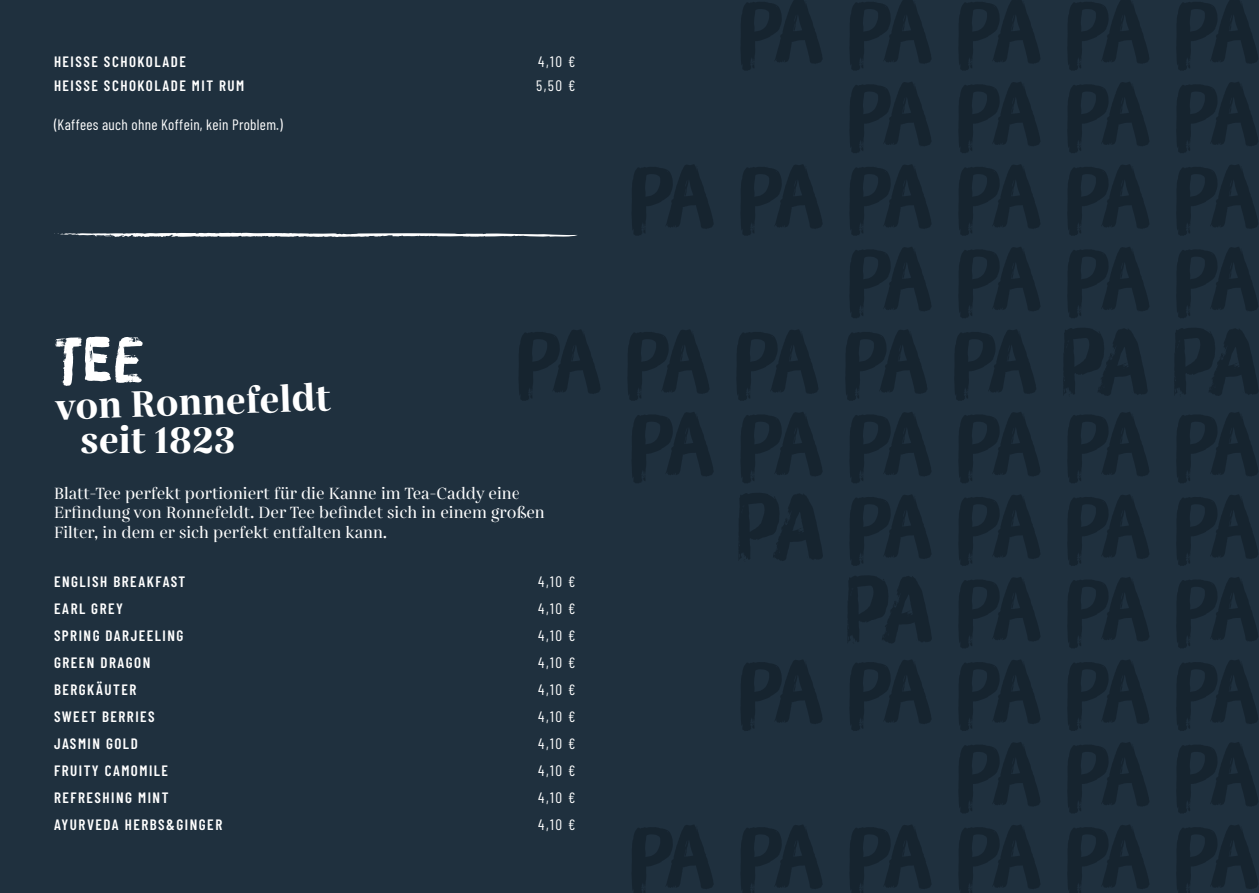
<style>
.page{position:relative;width:1259px;height:893px;background:#1f303e}
.page>*{position:absolute;margin:0;border:0;box-sizing:border-box;transform-origin:0 0}
.t1{font:700 37.5px "Gabriela";color:#fff}
.t2{font:500 16.5px/19.5px "Gabriela";color:#fff}
.t3{font:600 15px "Barlow Condensed";letter-spacing:.1em;color:#fff}
.t4{font:15px "Barlow Condensed";letter-spacing:.02em;color:#fff}
</style>
<div class="page">
<svg style="left:54px;top:233px;width:523px;height:4px;background:#b4b9be"></svg>
<p class="t3" style="left:54px;top:51px;width:133px">HEISSE SCHOKOLADE</p>
<p class="t4" style="left:538px;top:51px;width:39px">4,10 €</p>
<p class="t3" style="left:54px;top:75px;width:192px">HEISSE SCHOKOLADE MIT RUM</p>
<p class="t4" style="left:536px;top:75px;width:41px">5,50 €</p>
<p class="t4" style="left:54px;top:114px;width:230px">(Kaffees auch ohne Koffein, kein Problem.)</p>
<h1 class="t1" style="left:54px;top:384px;width:277px;rotate:-2deg">von Ronnefeldt</h1>
<h1 class="t1" style="left:80px;top:417px;width:157px">seit 1823</h1>
<p class="t2" style="left:54px;top:484px;width:492px">Blatt-Tee perfekt portioniert für die Kanne im Tea-Caddy eine<br>Erfindung von Ronnefeldt. Der Tee befindet sich in einem großen<br>Filter, in dem er sich perfekt entfalten kann.</p>
<p class="t3" style="left:54px;top:571px;width:133px">ENGLISH BREAKFAST</p>
<p class="t4" style="left:538px;top:571px;width:39px">4,10 €</p>
<p class="t3" style="left:54px;top:598px;width:70px">EARL GREY</p>
<p class="t4" style="left:538px;top:598px;width:39px">4,10 €</p>
<p class="t3" style="left:54px;top:625px;width:131px">SPRING DARJEELING</p>
<p class="t4" style="left:538px;top:625px;width:39px">4,10 €</p>
<p class="t3" style="left:54px;top:652px;width:98px">GREEN DRAGON</p>
<p class="t4" style="left:538px;top:652px;width:39px">4,10 €</p>
<p class="t3" style="left:54px;top:679px;width:84px">BERGKÄUTER</p>
<p class="t4" style="left:538px;top:679px;width:39px">4,10 €</p>
<p class="t3" style="left:54px;top:706px;width:102px">SWEET BERRIES</p>
<p class="t4" style="left:538px;top:706px;width:39px">4,10 €</p>
<p class="t3" style="left:54px;top:733px;width:85px">JASMIN GOLD</p>
<p class="t4" style="left:538px;top:733px;width:39px">4,10 €</p>
<p class="t3" style="left:54px;top:760px;width:116px">FRUITY CAMOMILE</p>
<p class="t4" style="left:538px;top:760px;width:39px">4,10 €</p>
<p class="t3" style="left:54px;top:787px;width:116px">REFRESHING MINT</p>
<p class="t4" style="left:538px;top:787px;width:39px">4,10 €</p>
<p class="t3" style="left:54px;top:814px;width:170px">AYURVEDA HERBS&amp;GINGER</p>
<p class="t4" style="left:538px;top:814px;width:39px">4,10 €</p>
</div>
